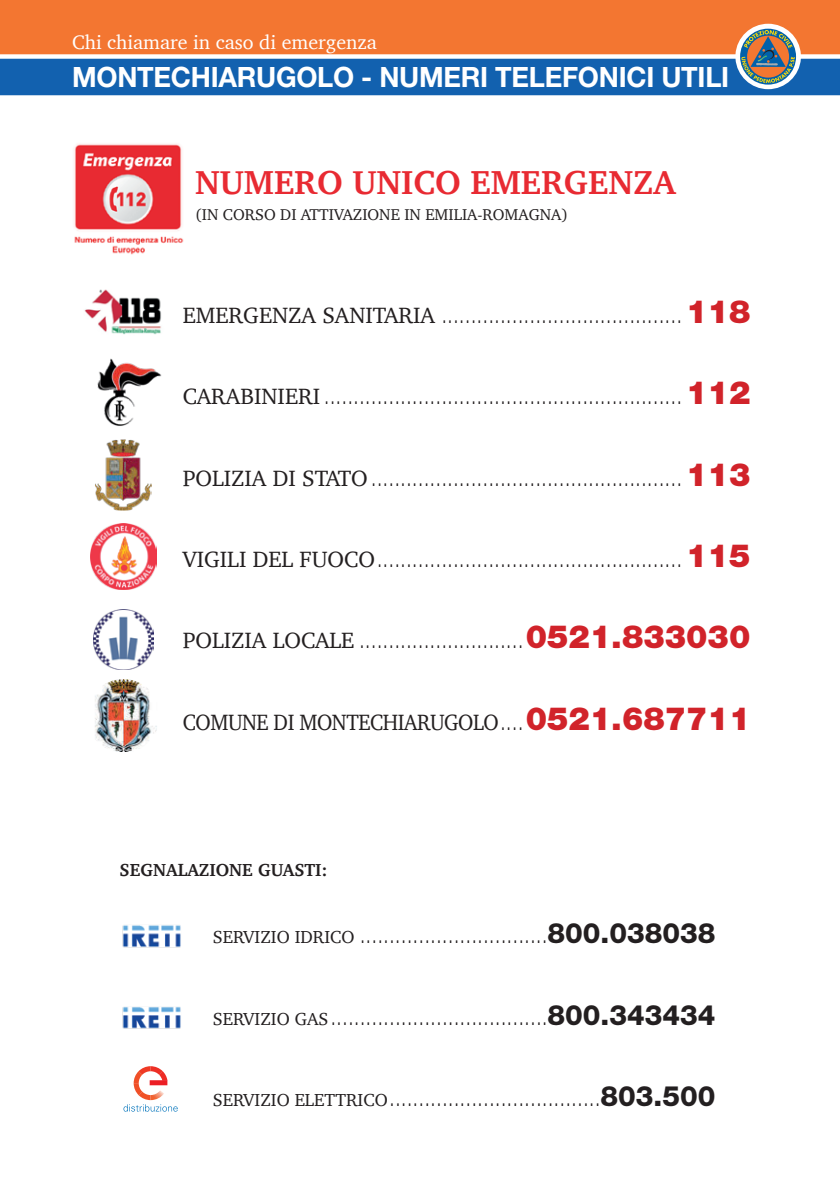
<style>
.page{position:relative;width:840px;height:1191px;background:#fff}
.page>*{position:absolute;margin:0;border:0;box-sizing:border-box;transform-origin:0 0}
.t1{font:700 34px "Charter";color:#e82a32}
.t2{font:700 28px "Helvetica Neue LT Pro";letter-spacing:-.01em;color:#fff}
.t3{font:100 expanded 26.4px "Helvetica Neue LT Pro";color:#231f20}
.t4{font:22.6px "Charter";letter-spacing:-.02em;color:#231f20;scale:.92 1}
.t5{font:20px "Charter";color:#fff}
.t6{font:700 17.8px "Charter";color:#231f20}
.t7{font:16px "Charter";color:#231f20}
.s1{font-family:"Charter";font-weight:400;font-stretch:normal;font-size:22.6px}
.s2{font-weight:900;font-stretch:normal;font-size:32px;color:#d1232a}
.s3{font-family:"Helvetica Neue LT Pro";font-weight:100;font-stretch:expanded;font-size:26.4px}
.s4{font-family:"Helvetica Neue LT Pro";font-weight:900;font-size:32px;color:#d1232a}
.s5{font-family:"Charter";font-weight:400;font-stretch:normal;font-size:17.8px}
.s6{font-weight:800;font-stretch:normal;font-size:28px}
</style>
<div class="page">
<div style="left:0;top:0;width:839px;height:30px;background:#f37631"></div>
<svg style="left:0;top:30px;width:839px;height:65px;background:#777586"></svg>
<img style="left:90px;top:523px;width:66px;height:66px">
<img style="left:95px;top:439px;width:57px;height:71px">
<img style="left:84px;top:289px;width:77px;height:46px">
<img style="left:97px;top:358px;width:65px;height:68px">
<img style="left:93px;top:609px;width:60px;height:60px">
<img style="left:95px;top:679px;width:62px;height:72px">
<img style="left:74px;top:144px;width:110px;height:111px">
<svg style="left:123px;top:1066px;width:55px;height:45px"></svg>
<img style="left:122px;top:925px;width:59px;height:23px">
<img style="left:122px;top:1006px;width:59px;height:23px">
<p class="t5" style="left:72px;top:25px;width:306px">Chi chiamare in caso di emergenza</p>
<p class="t2" style="left:72px;top:59px;width:658px">MONTECHIARUGOLO - NUMERI TELEFONICI UTILI</p>
<p class="t1" style="left:195px;top:153px;width:481px">NUMERO UNICO EMERGENZA</p>
<p class="t7" style="left:195px;top:201px;width:374px">(IN CORSO DI ATTIVAZIONE IN EMILIA-ROMAGNA)</p>
<p class="t3" style="left:183px;top:298px;width:568px"><span class="s1">EMERGENZA SANITARIA</span> .........................................<span class="s2">118</span></p>
<p class="t3" style="left:183px;top:379px;width:568px"><span class="s1">CARABINIERI</span> .............................................................<span class="s2">112</span></p>
<p class="t3" style="left:183px;top:460px;width:568px"><span class="s1">POLIZIA DI STATO</span>.....................................................<span class="s2">113</span></p>
<p class="t3" style="left:183px;top:542px;width:568px"><span class="s1">VIGILI DEL FUOCO</span>....................................................<span class="s2">115</span></p>
<p class="t3" style="left:183px;top:623px;width:568px"><span class="s1">POLIZIA LOCALE</span> ............................<span class="s2">0521.833030</span></p>
<p class="t4" style="left:183px;top:702px;width:618px">COMUNE DI MONTECHIARUGOLO<span class="s3">....</span><span class="s4">0521.687711</span></p>
<p class="t6" style="left:120px;top:854px;width:209px">SEGNALAZIONE GUASTI:</p>
<p class="t3" style="left:213px;top:918px;width:504px"><span class="s5">SERVIZIO IDRICO</span> ................................<span class="s6">800.038038</span></p>
<p class="t3" style="left:213px;top:999px;width:504px"><span class="s5">SERVIZIO GAS</span>.....................................<span class="s6">800.343434</span></p>
<p class="t3" style="left:213px;top:1081px;width:504px"><span class="s5">SERVIZIO ELETTRICO</span>....................................<span class="s6">803.500</span></p>
</div>
